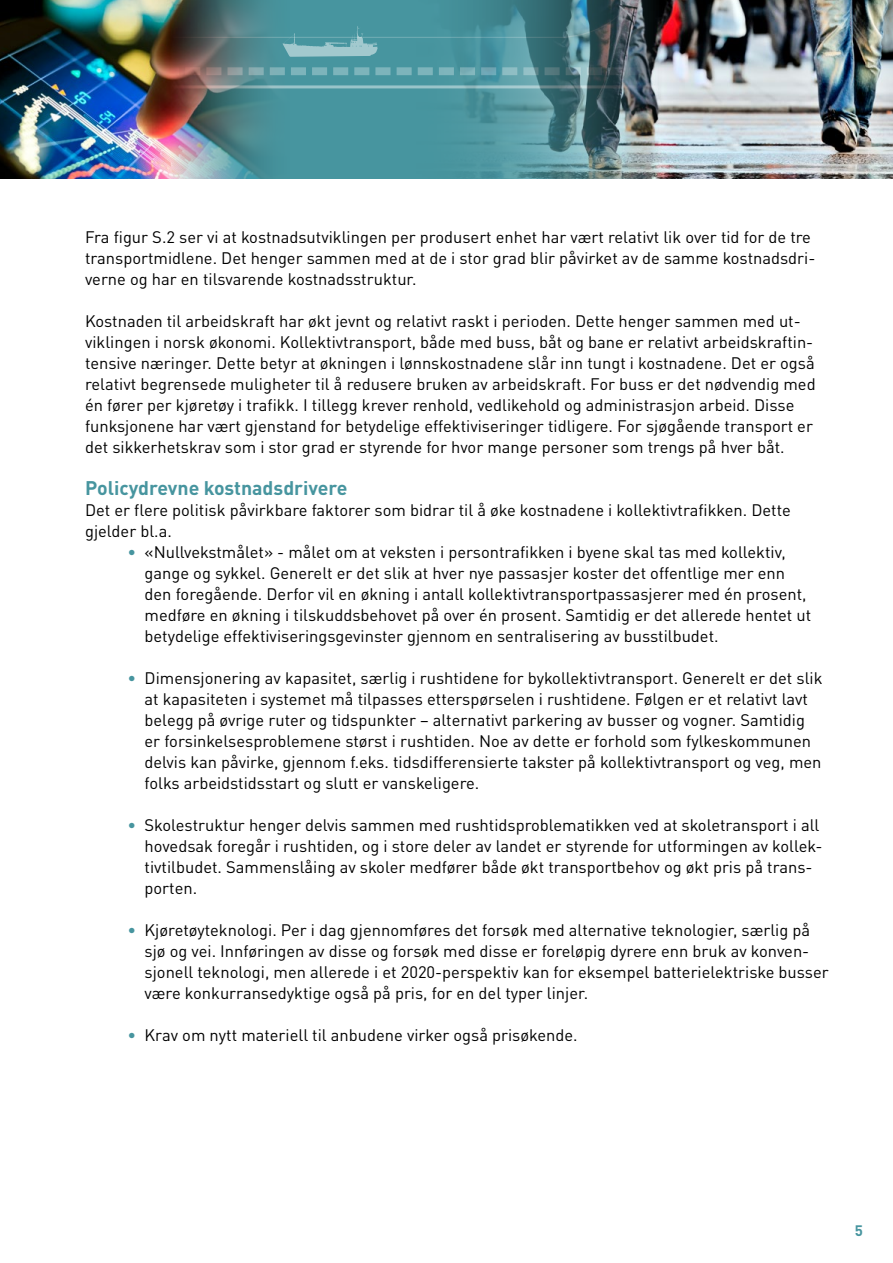
<style>
.page{position:relative;width:893px;height:1263px;background:#fff}
.page>*{position:absolute;margin:0;border:0;box-sizing:border-box;transform-origin:0 0}
.t1{font:700 19.5px "DINOT";color:#47959f}
.t2{font:16.5px/21px "DINOT";color:#000}
.t3{font:700 15px "DINOT";color:#47959f}
.s1{color:#47959f}
</style>
<div class="page">
<svg style="left:298px;top:0;width:107px;height:179px;background:#4e99a3"></svg>
<img style="left:405px;top:0;width:488px;height:179px">
<img style="left:0;top:0;width:298px;height:179px">
<p class="t2" style="left:85px;top:226px;width:732px">Fra figur S.2 ser vi at kostnadsutviklingen per produsert enhet har vært relativt lik over tid for de tre transportmidlene. Det henger sammen med at de i stor grad blir påvirket av de samme kostnadsdri&shy;verne og har en tilsvarende kostnadsstruktur.</p>
<p class="t2" style="left:85px;top:310px;width:732px">Kostnaden til arbeidskraft har økt jevnt og relativt raskt i perioden. Dette henger sammen med ut&shy;viklingen i norsk økonomi. Kollektivtransport, både med buss, båt og bane er relativt arbeidskraftin&shy;tensive næringer. Dette betyr at økningen i lønnskostnadene slår inn tungt i kostnadene. Det er også relativt begrensede muligheter til å redusere bruken av arbeidskraft. For buss er det nødvendig med én fører per kjøretøy i trafikk. I tillegg krever renhold, vedlikehold og administrasjon arbeid. Disse funksjonene har vært gjenstand for betydelige effektiviseringer tidligere. For sjøgående transport er det sikkerhetskrav som i stor grad er styrende for hvor mange personer som trengs på hver båt.</p>
<p class="t1" style="left:85px;top:475px;width:264px">Policydrevne kostnadsdrivere</p>
<p class="t2" style="left:85px;top:499px;width:707px">Det er flere politisk påvirkbare faktorer som bidrar til å øke kostnadene i kollektivtrafikken. Dette gjelder bl.a.</p>
<p class="t2" style="left:145px;top:541px;width:668px;text-indent:-17px"><span class="s1">•</span> «Nullvekstmålet» - målet om at veksten i persontrafikken i byene skal tas med kollektiv, gange og sykkel. Generelt er det slik at hver nye passasjer koster det offentlige mer enn den foregående. Derfor vil en økning i antall kollektivtransportpassasjerer med én prosent, medføre en økning i tilskuddsbehovet på over én prosent. Samtidig er det allerede hentet ut betydelige effektiviseringsgevinster gjennom en sentralisering av busstilbudet.</p>
<p class="t2" style="left:145px;top:667px;width:679px;text-indent:-17px"><span class="s1">•</span> Dimensjonering av kapasitet, særlig i rushtidene for bykollektivtransport. Generelt er det slik at kapasiteten i systemet må tilpasses etterspørselen i rushtidene. Følgen er et relativt lavt belegg på øvrige ruter og tidspunkter – alternativt parkering av busser og vogner. Samtidig er forsinkelsesproblemene størst i rushtiden. Noe av dette er forhold som fylkeskommunen delvis kan påvirke, gjennom f.eks. tidsdifferensierte takster på kollektivtransport og veg, men folks arbeidstidsstart og slutt er vanskeligere.</p>
<p class="t2" style="left:145px;top:814px;width:679px;text-indent:-17px"><span class="s1">•</span> Skolestruktur henger delvis sammen med rushtidsproblematikken ved at skoletransport i all hovedsak foregår i rushtiden, og i store deler av landet er styrende for utformingen av kollek&shy;tivtilbudet. Sammenslåing av skoler medfører både økt transportbehov og økt pris på trans&shy;porten.</p>
<p class="t2" style="left:145px;top:919px;width:686px;text-indent:-17px"><span class="s1">•</span> Kjøretøyteknologi. Per i dag gjennomføres det forsøk med alternative teknologier, særlig på sjø og vei. Innføringen av disse og forsøk med disse er foreløpig dyrere enn bruk av konven&shy;sjonell teknologi, men allerede i et 2020-perspektiv kan for eksempel batterielektriske busser være konkurransedyktige også på pris, for en del typer linjer.</p>
<p class="t2" style="left:128px;top:1024px;width:451px"><span class="s1">•</span> Krav om nytt materiell til anbudene virker også prisøkende.</p>
<p class="t3" style="left:855px;top:1221px;width:10px">5</p>
</div>
